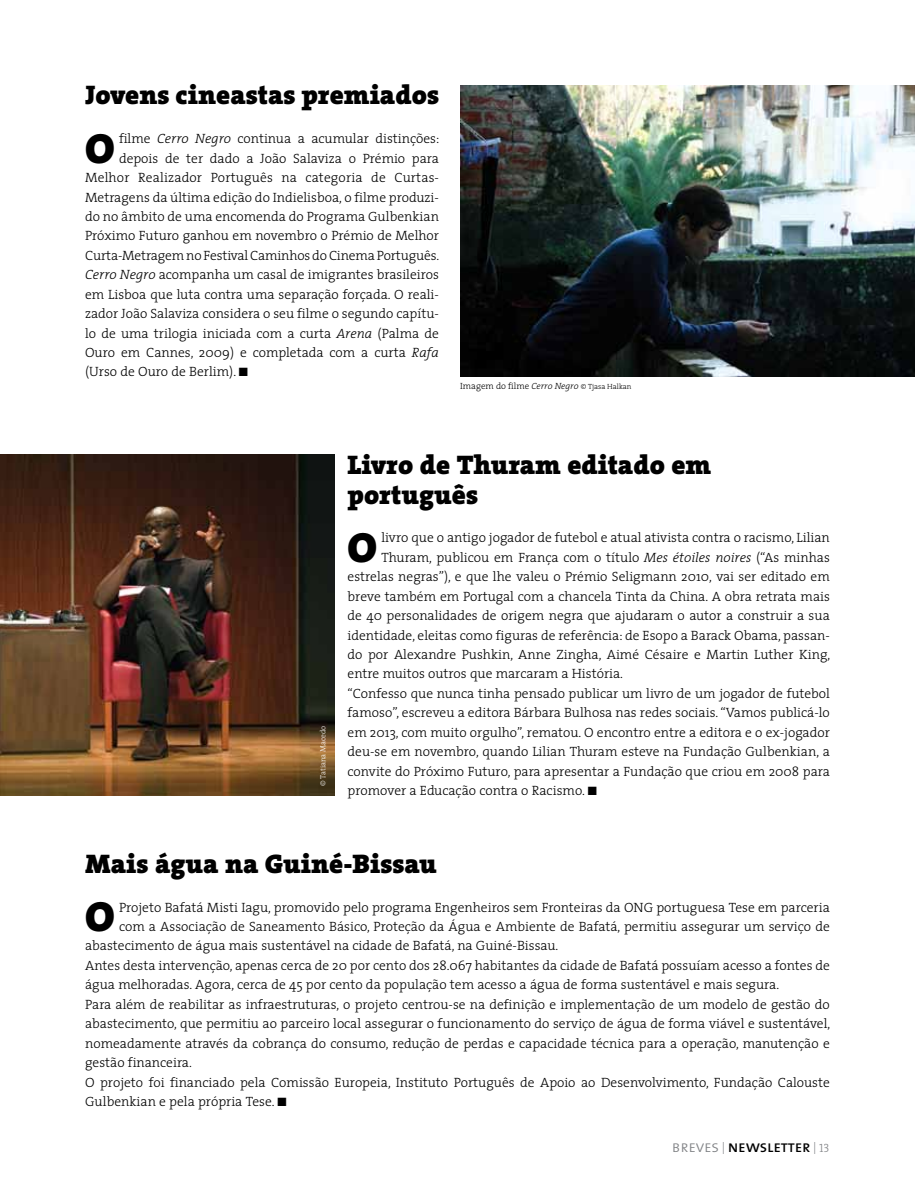
<style>
.page{position:relative;width:915px;height:1191px;background:#fff}
.page>*{position:absolute;margin:0;border:0;box-sizing:border-box;transform-origin:0 0}
.t1{font:42.3px "The Sans Black Caps";color:#000}
.t2{font:900 27px/30px "The Serif";color:#000}
.t3{font:16.5px "The Mix Caps";letter-spacing:-.01em;color:#000}
.t4{font:300 13.5px "The Serif";color:#000}
.t5{font:300 9px "The Serif";color:#000}
.t6{font:300 7.5px "The Serif";color:#fff}
.s1{font-style:italic}
.s2{font-size:7.5px}
.s3{font-family:"The Mix Light Caps";color:#808285}
.s4{font-family:"The Serif Light Caps";font-size:12px;color:#808285}
</style>
<div class="page">
<img style="left:460px;top:85px;width:454px;height:291px">
<img style="left:0;top:454px;width:334px;height:341px">
<h2 class="t2" style="left:85px;top:80px;width:355px">Jovens cineastas premiados</h2>
<h1 class="t1" style="left:85px;top:113px;width:31px">O</h1>
<p class="t4" style="left:119px;top:128px;width:322px">filme <span class="s1">Cerro Negro</span> continua a acumular distinções:</p>
<p class="t4" style="left:119px;top:147px;width:321px">depois de ter dado a João Salaviza o Prémio para</p>
<p class="t4" style="left:85px;top:166px;width:354px">Melhor Realizador Português na categoria de Curtas-</p>
<p class="t4" style="left:85px;top:186px;width:355px">Metragens da última edição do Indielisboa, o filme produzi‑</p>
<p class="t4" style="left:85px;top:205px;width:355px">do no âmbito de uma encomenda do Programa Gulbenkian</p>
<p class="t4" style="left:85px;top:225px;width:355px">Próximo Futuro ganhou em novembro o Prémio de Melhor</p>
<p class="t4" style="left:85px;top:244px;width:356px">Curta-Metragem no Festival Caminhos do Cinema Português.</p>
<p class="t4" style="left:85px;top:263px;width:355px"><span class="s1">Cerro Negro</span> acompanha um casal de imigrantes brasileiros</p>
<p class="t4" style="left:85px;top:283px;width:355px">em Lisboa que luta contra uma separação forçada. O reali‑</p>
<p class="t4" style="left:85px;top:302px;width:355px">zador João Salaviza considera o seu filme o segundo capítu‑</p>
<p class="t4" style="left:85px;top:322px;width:355px">lo de uma trilogia iniciada com a curta <span class="s1">Arena</span> (Palma de</p>
<p class="t4" style="left:85px;top:341px;width:355px">Ouro em Cannes, 2009) e completada com a curta <span class="s1">Rafa</span></p>
<p class="t4" style="left:85px;top:361px;width:164px">(Urso de Ouro de Berlim). ■</p>
<p class="t5" style="left:460px;top:379px;width:173px">Imagem do filme <span class="s1">Cerro Negro</span> <span class="s2">© Tjasa Halkan</span></p>
<p class="t6" style="left:317px;top:786px;width:62px;rotate:-90deg">© Tatiana Macedo</p>
<h2 class="t2" style="left:347px;top:449px;width:365px">Livro de Thuram editado em português</h2>
<h1 class="t1" style="left:347px;top:511px;width:31px">O</h1>
<p class="t4" style="left:381px;top:526px;width:450px">livro que o antigo jogador de futebol e atual ativista contra o racismo, Lilian</p>
<p class="t4" style="left:381px;top:546px;width:450px">Thuram, publicou em França com o título <span class="s1">Mes étoiles noires</span> (“As minhas</p>
<p class="t4" style="left:347px;top:565px;width:483px">estrelas negras”), e que lhe valeu o Prémio Seligmann 2010, vai ser editado em</p>
<p class="t4" style="left:347px;top:585px;width:483px">breve também em Portugal com a chancela Tinta da China. A obra retrata mais</p>
<p class="t4" style="left:347px;top:604px;width:483px">de 40 personalidades de origem negra que ajudaram o autor a construir a sua</p>
<p class="t4" style="left:347px;top:624px;width:483px">identidade, eleitas como figuras de referência: de Esopo a Barack Obama, passan‑</p>
<p class="t4" style="left:347px;top:643px;width:484px">do por Alexandre Pushkin, Anne Zingha, Aimé Césaire e Martin Luther King,</p>
<p class="t4" style="left:347px;top:662px;width:277px">entre muitos outros que marcaram a História.</p>
<p class="t4" style="left:347px;top:682px;width:483px">“Confesso que nunca tinha pensado publicar um livro de um jogador de futebol</p>
<p class="t4" style="left:347px;top:701px;width:483px">famoso”, escreveu a editora Bárbara Bulhosa nas redes sociais. “Vamos publicá-lo</p>
<p class="t4" style="left:347px;top:721px;width:483px">em 2013, com muito orgulho”, rematou. O encontro entre a editora e o ex-jogador</p>
<p class="t4" style="left:347px;top:740px;width:483px">deu-se em novembro, quando Lilian Thuram esteve na Fundação Gulbenkian, a</p>
<p class="t4" style="left:347px;top:760px;width:483px">convite do Próximo Futuro, para apresentar a Fundação que criou em 2008 para</p>
<p class="t4" style="left:347px;top:779px;width:251px">promover a Educação contra o Racismo. ■</p>
<h2 class="t2" style="left:85px;top:848px;width:353px">Mais água na Guiné-Bissau</h2>
<h1 class="t1" style="left:85px;top:881px;width:31px">O</h1>
<p class="t4" style="left:119px;top:896px;width:712px">Projeto Bafatá Misti Iagu, promovido pelo programa Engenheiros sem Fronteiras da ONG portuguesa Tese em parceria</p>
<p class="t4" style="left:119px;top:915px;width:712px">com a Associação de Saneamento Básico, Proteção da Água e Ambiente de Bafatá, permitiu assegurar um serviço de</p>
<p class="t4" style="left:85px;top:934px;width:474px">abastecimento de água mais sustentável na cidade de Bafatá, na Guiné-Bissau.</p>
<p class="t4" style="left:85px;top:954px;width:746px">Antes desta intervenção, apenas cerca de 20 por cento dos 28.067 habitantes da cidade de Bafatá possuíam acesso a fontes de</p>
<p class="t4" style="left:85px;top:973px;width:695px">água melhoradas. Agora, cerca de 45 por cento da população tem acesso a água de forma sustentável e mais segura.</p>
<p class="t4" style="left:85px;top:993px;width:746px">Para além de reabilitar as infraestruturas, o projeto centrou-se na definição e implementação de um modelo de gestão do</p>
<p class="t4" style="left:85px;top:1012px;width:746px">abastecimento, que permitiu ao parceiro local assegurar o funcionamento do serviço de água de forma viável e sustentável,</p>
<p class="t4" style="left:85px;top:1032px;width:746px">nomeadamente através da cobrança do consumo, redução de perdas e capacidade técnica para a operação, manutenção e</p>
<p class="t4" style="left:85px;top:1051px;width:108px">gestão financeira.</p>
<p class="t4" style="left:85px;top:1070px;width:746px">O projeto foi financiado pela Comissão Europeia, Instituto Português de Apoio ao Desenvolvimento, Fundação Calouste</p>
<p class="t4" style="left:85px;top:1090px;width:203px">Gulbenkian e pela própria Tese. ■</p>
<p class="t3" style="left:671px;top:1132px;width:159px"><span class="s3">breves</span> <span class="s4">|</span> newsletter <span class="s4">| 13</span></p>
</div>
